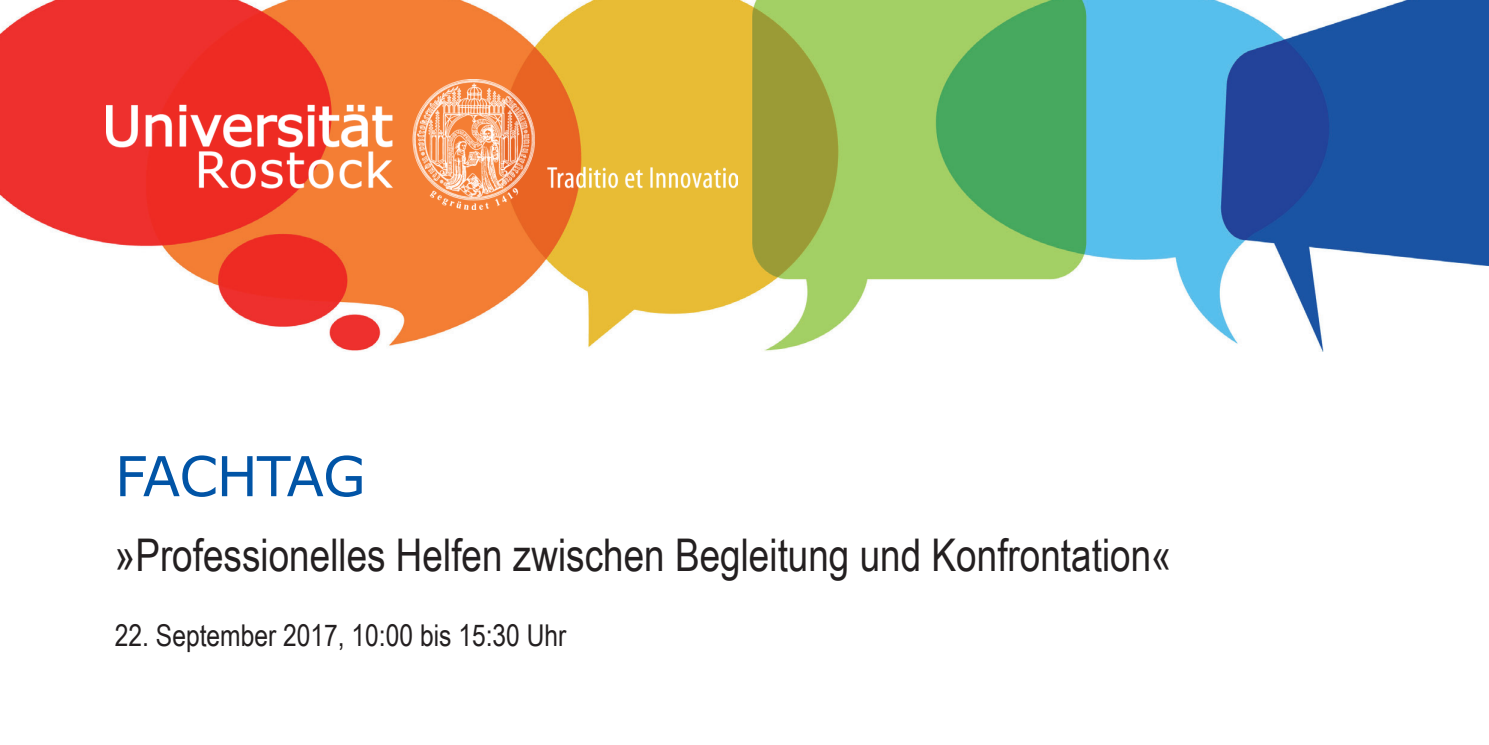
<style>
.page{position:relative;width:1489px;height:745px;background:#fff}
.page>*{position:absolute;margin:0;border:0;box-sizing:border-box;transform-origin:0 0}
.t1{font:55px "Verdana";letter-spacing:-.02em;color:#0154a6}
.t2{font:45px "Arial Narrow";color:#231f20}
.t3{font:30px "Arial Narrow";color:#231f20}
</style>
<div class="page">
<img style="left:0;top:0;width:1488px;height:351px">
<img style="left:106px;top:80px;width:631px;height:129px">
<p class="t1" style="left:115px;top:438px;width:252px">FACHTAG</p>
<p class="t2" style="left:115px;top:522px;width:1058px">»Professionelles Helfen zwischen Begleitung und Konfrontation«</p>
<p class="t3" style="left:115px;top:613px;width:453px">22. September 2017, 10:00 bis 15:30 Uhr</p>
</div>
